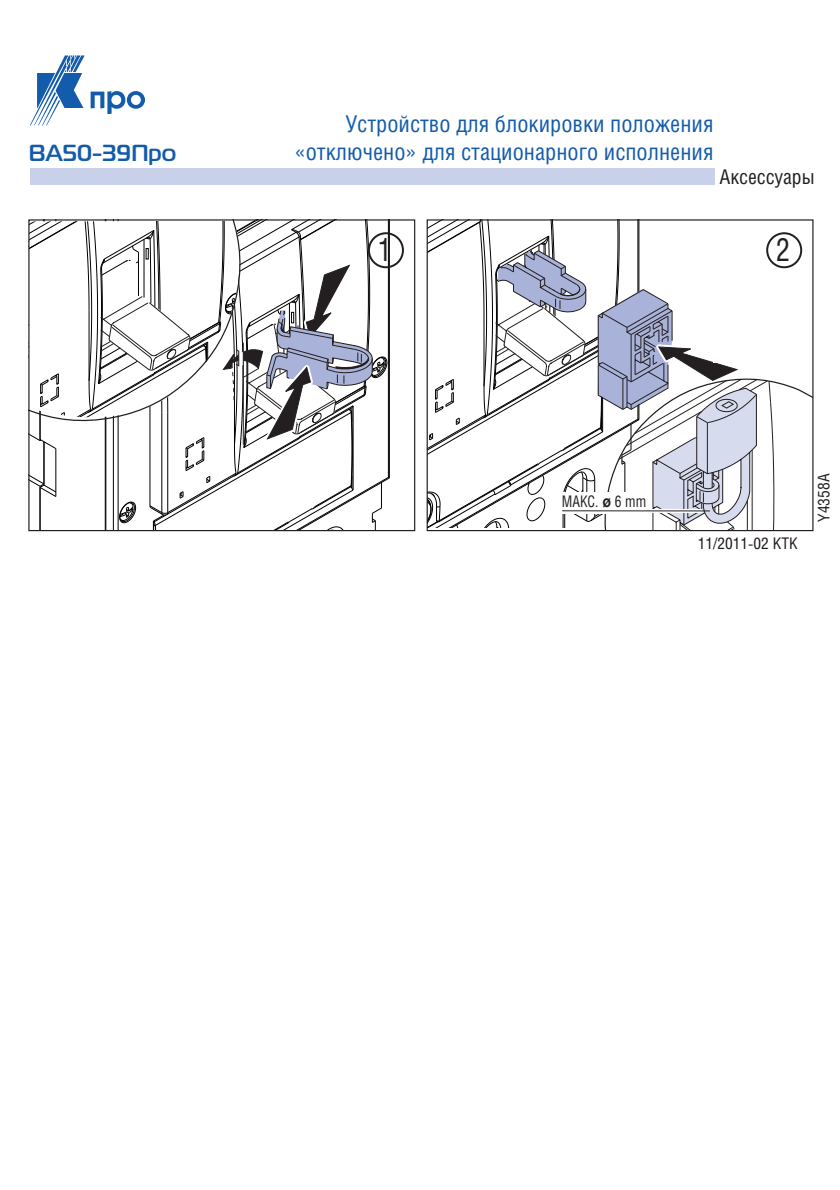
<style>
.page{position:relative;width:840px;height:1190px;background:#fff}
.page>*{position:absolute;margin:0;border:0;box-sizing:border-box;transform-origin:0 0}
.t1{font:32px "Helios Cond";color:#231f20;scale:.9 1}
.t2{font:23.2px "Helios Cond";color:#135cab}
.t3{font:500 23.2px "Magistral";color:#135cab}
.t4{font:20.4px "Helios Cond";color:#231f20}
.t5{font:16px "Helios Cond";color:#1c171b}
.t6{font:16px "Helios Cond";color:#231f20;scale:.88 1}
.t7{font:16px "Helios Cond";color:#231f20}
.s1{font-family:"Arial";font-weight:700}
</style>
<div class="page">
<svg style="left:30px;top:221px;width:360px;height:308px"></svg>
<div style="left:28px;top:219px;width:387px;height:312px;border:1px solid #231f20"></div>
<div style="left:368px;top:232px;width:36px;height:36px;border:2px solid #231f20;border-radius:50%"></div>
<svg style="left:427px;top:221px;width:387px;height:311px"></svg>
<div style="left:427px;top:219px;width:387px;height:312px;border:1px solid #231f20"></div>
<div style="left:766px;top:232px;width:36px;height:36px;border:2px solid #231f20;border-radius:50%"></div>
<div style="left:713px;top:344px;width:43px;height:19px;background:#fff"></div>
<div style="left:562px;top:493px;width:88px;height:21px;background:#fff"></div>
<svg style="left:562px;top:509px;width:141px;height:4px"></svg>
<hr style="left:562px;top:510px;width:148px;height:1px;background:#231f20">
<div style="left:30px;top:168px;width:685px;height:16px;background:#c9d0e9"></div>
<svg style="left:30px;top:55px;width:55px;height:70px"></svg>
<svg style="left:91px;top:91px;width:54px;height:23px"></svg>
<p class="t2" style="left:346px;top:110px;width:369px">Устройство для блокировки положения</p>
<p class="t3" style="left:29px;top:139px;width:149px">ВА50-39Про</p>
<p class="t2" style="left:295px;top:138px;width:420px">«отключено» для стационарного исполнения</p>
<p class="t4" style="left:720px;top:165px;width:97px">Аксессуары</p>
<h1 class="t1" style="left:378px;top:231px;width:17px">1</h1>
<h1 class="t1" style="left:776px;top:231px;width:17px">2</h1>
<p class="t6" style="left:562px;top:492px;width:97px">МАКС. <span class="s1">ø</span> 6 mm</p>
<p class="t5" style="left:698px;top:533px;width:101px">11/2011-02 КТК</p>
<p class="t7" style="left:814px;top:522px;width:50px;rotate:-90deg">Y4358A</p>
</div>
